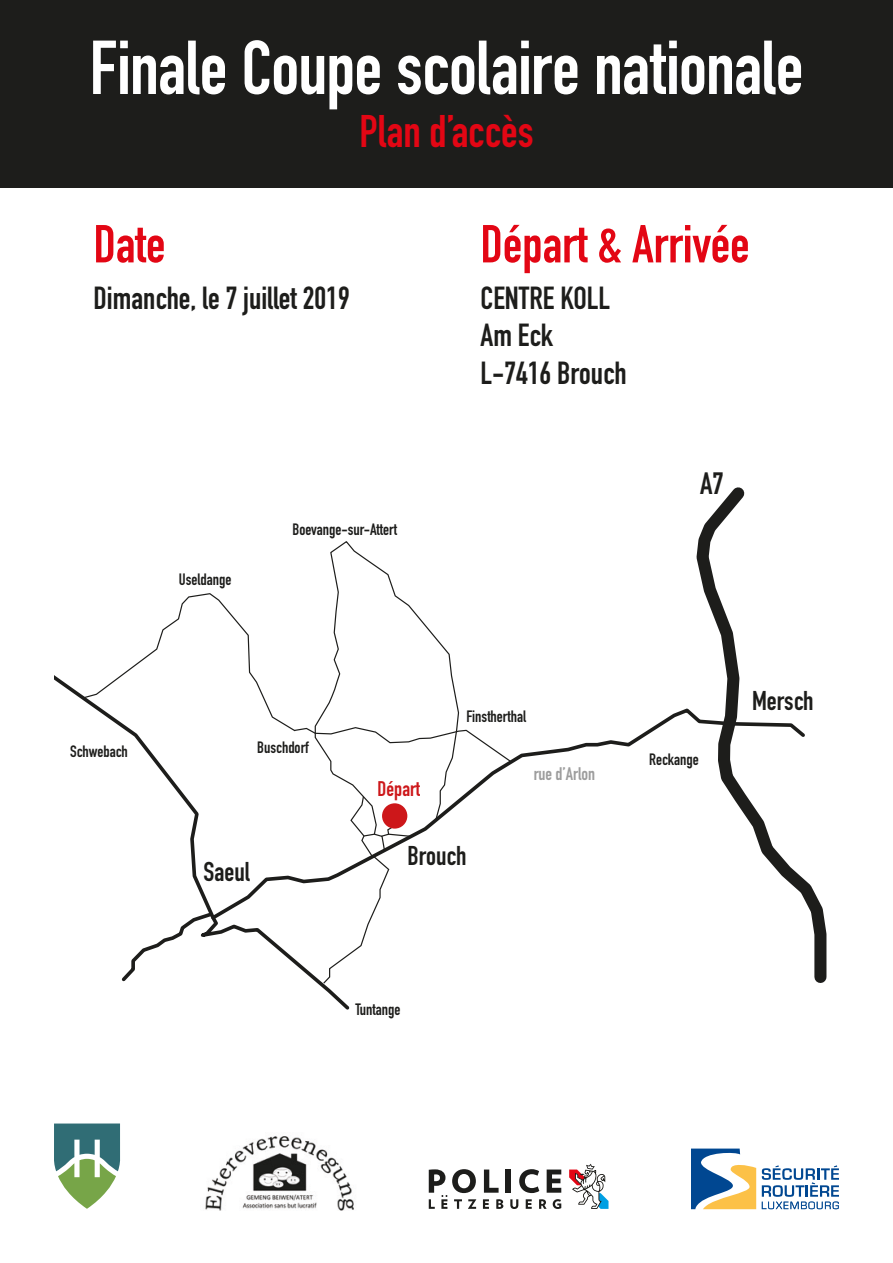
<style>
.page{position:relative;width:893px;height:1263px;background:#fff}
.page>*{position:absolute;margin:0;border:0;box-sizing:border-box;transform-origin:0 0}
.t1{font:75px "DIN Engschrift Std";letter-spacing:-.01em;color:#fff}
.t2{font:52.5px "DIN Engschrift Std";color:#e30614}
.t3{font:45px "DIN Engschrift Std";color:#e30614}
.t4{font:31.5px "DIN Engschrift Std";color:#1d1d1b}
.t5{font:30.45px "DIN Engschrift Std";color:#1d1d1b}
.t6{font:26.85px "DIN Engschrift Std";color:#1d1d1b}
.t7{font:20.85px "DIN Engschrift Std";color:#cd171a}
.t8{font:18px "DIN Engschrift Std";color:#9d9d9d}
.t9{font:16.2px "DIN Engschrift Std";color:#1d1d1b}
</style>
<div class="page">
<div style="left:0;top:0;width:893px;height:187px;background:#1d1d1b"></div>
<svg style="left:762px;top:1165px;width:77px;height:44px"></svg>
<svg style="left:691px;top:1148px;width:65px;height:61px"></svg>
<svg style="left:484px;top:1169px;width:15px;height:24px"></svg>
<div style="left:506px;top:1169px;width:5px;height:24px;background:#1d1d1b"></div>
<svg style="left:519px;top:1169px;width:20px;height:24px"></svg>
<svg style="left:547px;top:1169px;width:14px;height:24px"></svg>
<svg style="left:429px;top:1169px;width:47px;height:40px"></svg>
<svg style="left:483px;top:1199px;width:6px;height:10px"></svg>
<svg style="left:496px;top:1199px;width:7px;height:10px"></svg>
<svg style="left:510px;top:1199px;width:8px;height:10px"></svg>
<svg style="left:526px;top:1199px;width:6px;height:10px"></svg>
<svg style="left:539px;top:1199px;width:8px;height:10px"></svg>
<svg style="left:553px;top:1199px;width:8px;height:10px"></svg>
<svg style="left:569px;top:1164px;width:39px;height:45px"></svg>
<svg style="left:54px;top:1123px;width:66px;height:86px"></svg>
<svg style="left:696px;top:487px;width:131px;height:496px"></svg>
<svg style="left:54px;top:644px;width:754px;height:279px"></svg>
<svg style="left:82px;top:593px;width:431px;height:170px"></svg>
<svg style="left:314px;top:541px;width:146px;height:310px"></svg>
<svg style="left:119px;top:795px;width:292px;height:215px"></svg>
<div style="left:382px;top:803px;width:25px;height:26px;background:#cd171a;border-radius:50%"></div>
<img style="left:205px;top:1136px;width:149px;height:75px">
<p class="t1" style="left:90px;top:24px;width:715px">Finale Coupe scolaire nationale</p>
<p class="t3" style="left:359px;top:104px;width:176px">Plan d’accès</p>
<p class="t2" style="left:94px;top:213px;width:73px">Date</p>
<p class="t4" style="left:94px;top:279px;width:258px">Dimanche, le 7 juillet 2019</p>
<p class="t9" style="left:179px;top:569px;width:54px">Useldange</p>
<p class="t9" style="left:293px;top:520px;width:106px">Boevange-sur-Attert</p>
<p class="t9" style="left:70px;top:742px;width:59px">Schwebach</p>
<p class="t9" style="left:257px;top:738px;width:53px">Buschdorf</p>
<p class="t7" style="left:378px;top:776px;width:44px">Départ</p>
<p class="t2" style="left:480px;top:213px;width:271px">Départ &amp; Arrivée</p>
<p class="t4" style="left:480px;top:279px;width:131px">CENTRE KOLL</p>
<p class="t4" style="left:480px;top:317px;width:74px">Am Eck</p>
<p class="t4" style="left:480px;top:354px;width:148px">L-7416 Brouch</p>
<p class="t5" style="left:700px;top:466px;width:25px">A7</p>
<p class="t9" style="left:466px;top:707px;width:61px">Finstherthal</p>
<p class="t8" style="left:534px;top:763px;width:63px">rue d’Arlon</p>
<p class="t9" style="left:649px;top:749px;width:51px">Reckange</p>
<p class="t6" style="left:752px;top:685px;width:63px">Mersch</p>
<p class="t6" style="left:204px;top:856px;width:48px">Saeul</p>
<p class="t6" style="left:408px;top:840px;width:61px">Brouch</p>
<p class="t9" style="left:355px;top:999px;width:46px">Tuntange</p>
</div>
